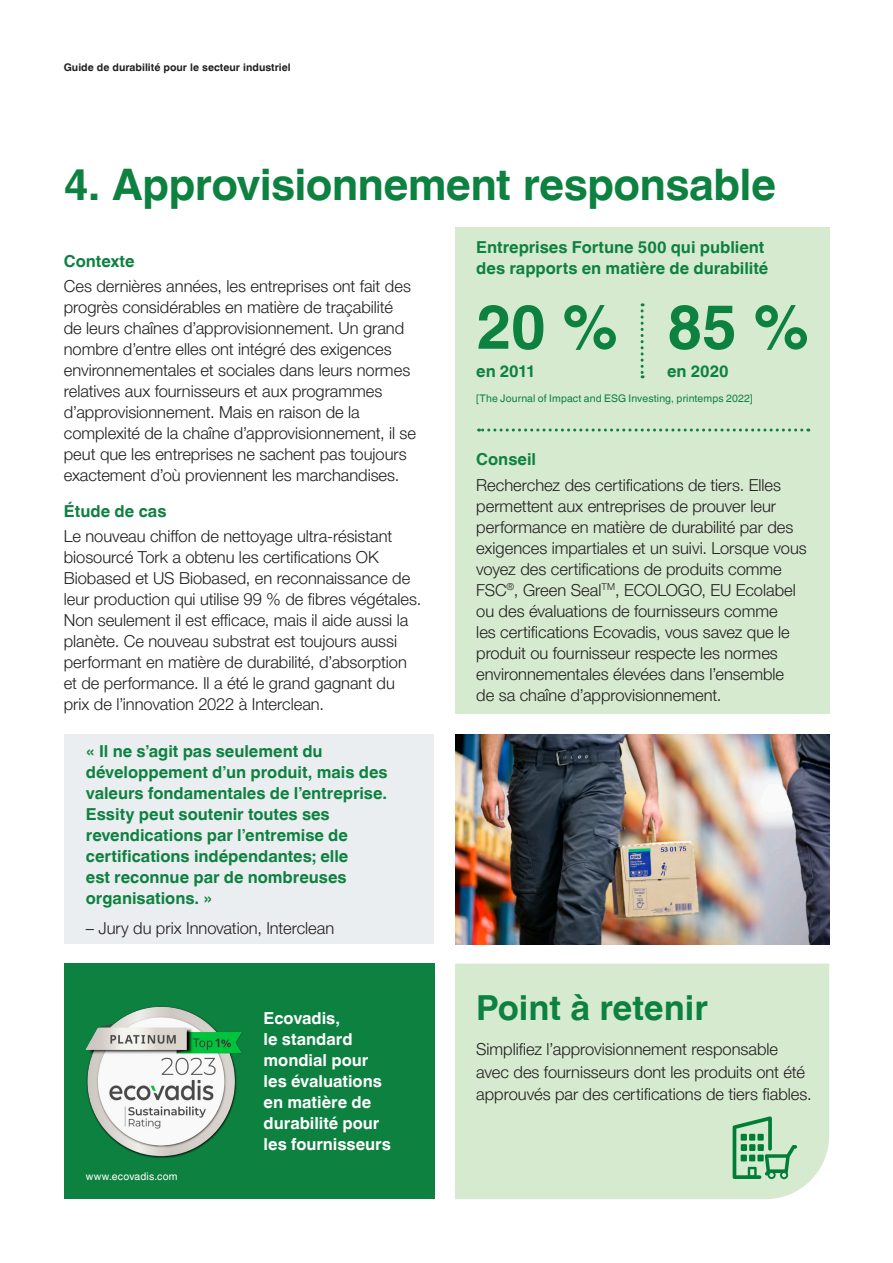
<style>
.page{position:relative;width:893px;height:1263px;background:#fff}
.page>*{position:absolute;margin:0;border:0;box-sizing:border-box;transform-origin:0 0}
.Text{font:700 61.5px "Helvetica World";color:#0d8140}
.Main_heading{font:700 43.5px "Helvetica World";letter-spacing:-.015em;color:#0d8140}
.leavel_2_heading{font:700 34.5px "Helvetica World";color:#0d8140}
.Text-2{font:16.5px/21px "Helvetica Neue World 45 Lt";color:#231f20}
.Text-3{font:700 16.5px/21px "Helvetica World";color:#0d8140}
.Text-4{font:700 16.5px/21px "Helvetica World";color:#fff}
.leavel_2_heading-2{font:700 16.5px "Helvetica World";color:#0d8140}
.Text-5{font:10.5px "Helvetica World";letter-spacing:.015em;color:#0d8140}
.Page_header{font:700 10.5px "Helvetica World";color:#231f20}
.Text-6{font:10.5px "Helvetica World";letter-spacing:.015em;color:#fff}
</style>
<div class="page">
<div style="left:455px;top:227px;width:374px;height:487px;background:#d6ead0"></div>
<div style="left:64px;top:963px;width:370px;height:236px;background:#0d8140"></div>
<div style="left:64px;top:735px;width:370px;height:209px;background:#ebeef0"></div>
<div style="left:455px;top:963px;width:374px;height:236px;background:#d6ead0"></div>
<svg style="left:479px;top:428px;width:323px;height:3px"></svg>
<svg style="left:641px;top:303px;width:3px;height:75px"></svg>
<img style="left:455px;top:735px;width:374px;height:209px">
<svg style="left:733px;top:1116px;width:64px;height:63px;background:#9bcca5"></svg>
<div style="left:757px;top:1134px;width:7px;height:6px;background:#007d36"></div>
<div style="left:741px;top:1144px;width:6px;height:7px;background:#007d36"></div>
<div style="left:749px;top:1144px;width:6px;height:7px;background:#007d36"></div>
<div style="left:758px;top:1144px;width:6px;height:7px;background:#007d36"></div>
<div style="left:741px;top:1154px;width:6px;height:7px;background:#007d36"></div>
<div style="left:749px;top:1154px;width:6px;height:7px;background:#007d36"></div>
<div style="left:757px;top:1154px;width:7px;height:7px;background:#007d36"></div>
<img style="left:86px;top:1006px;width:157px;height:152px">
<p class="Page_header" style="left:64px;top:62px;width:229px">Guide de durabilité pour le secteur industriel</p>
<p class="Main_heading" style="left:64px;top:160px;width:714px">4. Approvisionnement responsable</p>
<p class="leavel_2_heading-2" style="left:64px;top:251px;width:72px">Contexte</p>
<p class="Text-2" style="left:64px;top:276px;width:354px">Ces dernières années, les entreprises ont fait des progrès considérables en matière de traçabilité<br>de leurs chaînes d’approvisionnement. Un grand nombre d’entre elles ont intégré des exigences environnementales et sociales dans leurs normes relatives aux fournisseurs et aux programmes d’approvisionnement. Mais en raison de la complexité de la chaîne d’approvisionnement, il se peut que les entreprises ne sachent pas toujours exactement d’où proviennent les marchandises.</p>
<p class="leavel_2_heading-2" style="left:64px;top:501px;width:104px">Étude de cas</p>
<p class="Text-2" style="left:64px;top:526px;width:359px">Le nouveau chiffon de nettoyage ultra-résistant biosourcé Tork a obtenu les certifications OK Biobased et US Biobased, en reconnaissance de leur production qui utilise 99 % de fibres végétales.<br>Non seulement il est efficace, mais il aide aussi la planète. Ce nouveau substrat est toujours aussi performant en matière de durabilité, d’absorption et de performance. Il a été le grand gagnant du prix de l’innovation 2022 à Interclean.</p>
<p class="Text-3" style="left:86px;top:741px;width:303px">« Il ne s’agit pas seulement du développement d’un produit, mais des valeurs fondamentales de l’entreprise.<br>Essity peut soutenir toutes ses revendications par l’entremise de certifications indépendantes; elle<br>est reconnue par de nombreuses organisations. »</p>
<p class="Text-2" style="left:86px;top:917px;width:250px">– Jury du prix Innovation, Interclean</p>
<p class="Text-6" style="left:86px;top:1170px;width:93px">www.ecovadis.com</p>
<p class="Text-4" style="left:264px;top:1008px;width:129px">Ecovadis,<br>le standard mondial pour les évaluations en matière de durabilité pour les fournisseurs</p>
<p class="Text-3" style="left:476px;top:237px;width:294px">Entreprises Fortune 500 qui publient des rapports en matière de durabilité</p>
<p class="Text" style="left:476px;top:291px;width:144px">20 %</p>
<p class="Text" style="left:667px;top:291px;width:144px">85 %</p>
<p class="Text-3" style="left:476px;top:361px;width:61px">en 2011</p>
<p class="Text-3" style="left:667px;top:361px;width:63px">en 2020</p>
<p class="Text-5" style="left:476px;top:392px;width:278px">[The Journal of Impact and ESG Investing, printemps 2022]</p>
<p class="leavel_2_heading-2" style="left:476px;top:450px;width:61px">Conseil</p>
<p class="Text-2" style="left:476px;top:474px;width:332px">Recherchez des certifications de tiers. Elles permettent aux entreprises de prouver leur performance en matière de durabilité par des exigences impartiales et un suivi. Lorsque vous voyez des certifications de produits comme FSC<sup>®</sup>, Green Seal<sup>TM</sup>, ECOLOGO, EU Ecolabel ou des évaluations de fournisseurs comme<br>les certifications Ecovadis, vous savez que le produit ou fournisseur respecte les normes environnementales élevées dans l’ensemble<br>de sa chaîne d’approvisionnement.</p>
<p class="leavel_2_heading" style="left:476px;top:988px;width:233px">Point à retenir</p>
<p class="Text-2" style="left:476px;top:1038px;width:337px;line-height:22.5px">Simplifiez l’approvisionnement responsable avec des fournisseurs dont les produits ont été approuvés par des certifications de tiers fiables.</p>
</div>
